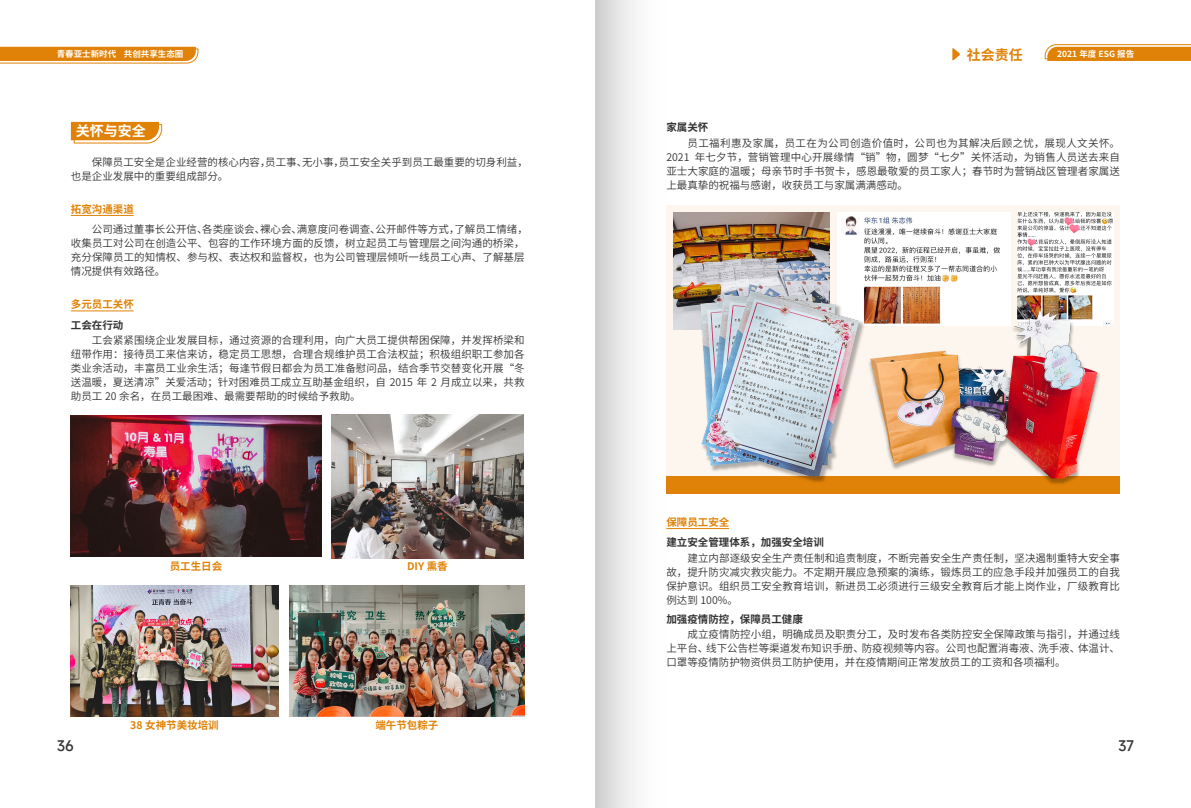
<style>
.page{position:relative;width:1191px;height:808px;background:#fff}
.page>*{position:absolute;margin:0;border:0;box-sizing:border-box;transform-origin:0 0}
.t1{font:700 14px "Source Han Sans CN";color:#fff}
.t2{font:500 14px "Mi Sans";color:#333}
.t3{font:700 14px "Source Han Sans CN";color:#e08207}
.t4{font:10.5px/14px "Source Han Sans CN";color:#333;text-align:justify}
.t5{font:700 10.5px "Source Han Sans CN";color:#e08207}
.t6{font:700 10.5px "Source Han Sans CN";color:#333}
.t7{font:700 8.5px "Source Han Sans CN";color:#fff}
</style>
<div class="page">
<div style="left:666px;top:205px;width:454px;height:284px;background:#fdf6ee"></div>
<img style="left:1017px;top:212px;width:96px;height:70px">
<img style="left:673px;top:212px;width:157px;height:72px">
<img style="left:838px;top:212px;width:172px;height:72px">
<div style="left:666px;top:476px;width:454px;height:18px;background:#e08207"></div>
<svg style="left:0;top:47px;width:198px;height:17px;background:#e49227"></svg>
<svg style="left:952px;top:48px;width:8px;height:13px"></svg>
<svg style="left:1044px;top:44px;width:147px;height:17px;background:#e39227"></svg>
<svg style="left:71px;top:122px;width:91px;height:22px;background:#e4962f"></svg>
<hr style="left:71px;top:215px;width:63px;height:1px;background:#e08207">
<hr style="left:71px;top:311px;width:63px;height:1px;background:#e08207">
<hr style="left:666px;top:528px;width:63px;height:1px;background:#e08207">
<img style="left:71px;top:416px;width:250px;height:141px">
<img style="left:332px;top:414px;width:191px;height:144px">
<img style="left:70px;top:585px;width:208px;height:131px">
<img style="left:289px;top:585px;width:235px;height:132px">
<img style="left:673px;top:284px;width:186px;height:198px">
<img style="left:700px;top:291px;width:159px;height:185px">
<img style="left:859px;top:282px;width:255px;height:202px">
<img style="left:870px;top:310px;width:227px;height:168px">
<div style="left:595px;top:0;width:71px;height:808px;background:linear-gradient(to right,#d3d3d3,#fff)"></div>
<p class="t7" style="left:57px;top:49px;width:128px">青春亚士新时代 共创共享生态圈</p>
<h1 class="t3" style="left:966px;top:47px;width:57px">社会责任</h1>
<p class="t7" style="left:1057px;top:49px;width:79px">2021 年度 ESG 报告</p>
<h1 class="t1" style="left:76px;top:123px;width:71px">关怀与安全</h1>
<p class="t4" style="left:71px;top:156px;width:458px;text-indent:21px">保障员工安全是企业经营的核心内容，员工事、无小事，员工安全关乎到员工最重要的切身利益，也是企业发展中的重要组成部分。</p>
<p class="t5" style="left:71px;top:203px;width:64px">拓宽沟通渠道</p>
<p class="t4" style="left:71px;top:223px;width:458px;text-align:left;text-indent:21px">公司通过董事长公开信、各类座谈会、裸心会、满意度问卷调查、公开邮件等方式，了解员工情绪，收集员工对公司在创造公平、包容的工作环境方面的反馈，树立起员工与管理层之间沟通的桥梁，充分保障员工的知情权、参与权、表达权和监督权，也为公司管理层倾听一线员工心声、了解基层情况提供有效路径。</p>
<p class="t5" style="left:71px;top:298px;width:64px">多元员工关怀</p>
<p class="t6" style="left:71px;top:319px;width:54px">工会在行动</p>
<p class="t4" style="left:71px;top:334px;width:455px;text-indent:21px">工会紧紧围绕企业发展目标，通过资源的合理利用，向广大员工提供帮困保障，并发挥桥梁和纽带作用：接待员工来信来访，稳定员工思想，合理合规维护员工合法权益；积极组织职工参加各类业余活动，丰富员工业余生活；每逢节假日都会为员工准备慰问品，结合季节交替变化开展“冬送温暖，夏送清凉”关爱活动；针对困难员工成立互助基金组织，自 2015 年 2 月成立以来，共救助员工 20 余名，在员工最困难、最需要帮助的时候给予救助。</p>
<p class="t5" style="left:170px;top:560px;width:54px">员工生日会</p>
<p class="t5" style="left:407px;top:560px;width:42px">DIY 熏香</p>
<p class="t5" style="left:130px;top:719px;width:90px">38 女神节美妆培训</p>
<p class="t5" style="left:375px;top:719px;width:64px">端午节包粽子</p>
<p class="t6" style="left:666px;top:122px;width:43px">家属关怀</p>
<p class="t4" style="left:666px;top:136px;width:455px;text-indent:21px">员工福利惠及家属，员工在为公司创造价值时，公司也为其解决后顾之忧，展现人文关怀。2021 年七夕节，营销管理中心开展缘情“销”物，圆梦“七夕”关怀活动，为销售人员送去来自亚士大家庭的温暖；母亲节时手书贺卡，感恩最敬爱的员工家人；春节时为营销战区管理者家属送上最真挚的祝福与感谢，收获员工与家属满满感动。</p>
<p class="t5" style="left:666px;top:516px;width:64px">保障员工安全</p>
<p class="t6" style="left:666px;top:537px;width:159px">建立安全管理体系，加强安全培训</p>
<p class="t4" style="left:666px;top:551px;width:455px;text-indent:21px">建立内部逐级安全生产责任制和追责制度，不断完善安全生产责任制，坚决遏制重特大安全事故，提升防灾减灾救灾能力。不定期开展应急预案的演练，锻炼员工的应急手段并加强员工的自我保护意识。组织员工安全教育培训，新进员工必须进行三级安全教育后才能上岗作业，厂级教育比例达到 100%。</p>
<p class="t6" style="left:666px;top:613px;width:138px">加强疫情防控，保障员工健康</p>
<p class="t4" style="left:666px;top:628px;width:455px;text-indent:21px">成立疫情防控小组，明确成员及职责分工，及时发布各类防控安全保障政策与指引，并通过线上平台、线下公告栏等渠道发布知识手册、防疫视频等内容。公司也配置消毒液、洗手液、体温计、口罩等疫情防护物资供员工防护使用，并在疫情期间正常发放员工的工资和各项福利。</p>
<h1 class="t2" style="left:57px;top:737px;width:19px">36</h1>
<h1 class="t2" style="left:1118px;top:737px;width:18px">37</h1>
</div>
